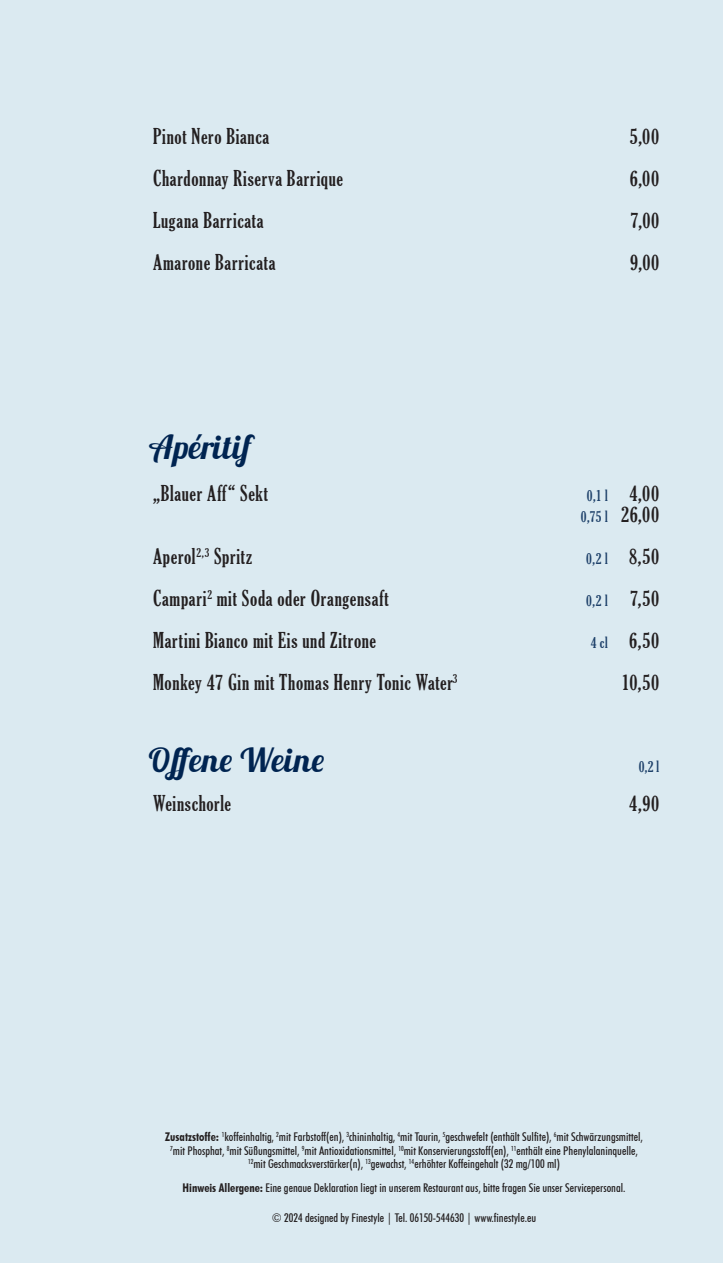
<style>
.page{position:relative;width:723px;height:1263px;background:#dbeaf1}
.page>*{position:absolute;margin:0;border:0;box-sizing:border-box;transform-origin:0 0}
.t1{font:33px "Lobster 1.3";letter-spacing:.02em;color:#002451}
.t2{font:extra-condensed 21px "Gloucester";letter-spacing:.035em;color:#231f20}
.t3{font:extra-condensed 15px/21px "Gloucester";color:#1e416a;text-align:center}
.t4{font:500 condensed 12px/13.5px "Futura BT";color:#231f20;text-align:center}
.s1{font-size:21px;color:#231f20}
.s2{font-size:15px;color:#1e416a}
.s3{font-weight:700}
</style>
<div class="page">
<h2 class="t2" style="left:153px;top:124px;width:118px">Pinot Nero Bianca</h2>
<h2 class="t2" style="left:630px;top:124px;width:31px">5,00</h2>
<h2 class="t2" style="left:153px;top:166px;width:191px">Chardonnay Riserva Barrique</h2>
<h2 class="t2" style="left:630px;top:166px;width:31px">6,00</h2>
<h2 class="t2" style="left:153px;top:208px;width:112px">Lugana Barricata</h2>
<h2 class="t2" style="left:630px;top:208px;width:30px">7,00</h2>
<h2 class="t2" style="left:153px;top:250px;width:124px">Amarone Barricata</h2>
<h2 class="t2" style="left:630px;top:250px;width:31px">9,00</h2>
<h1 class="t1" style="left:149px;top:426px;width:104px">Apéritif</h1>
<h2 class="t2" style="left:153px;top:481px;width:116px">„Blauer Aff“ Sekt</h2>
<p class="t3" style="left:581px;top:485px;width:80px">0,1 l <span class="s1">4,00<br></span>0,75 l <span class="s1">26,00</span></p>
<h2 class="t2" style="left:153px;top:544px;width:100px">Aperol<sup>2,3</sup> Spritz</h2>
<p class="t3" style="left:586px;top:548px;width:74px">0,2 l <span class="s1">8,50</span></p>
<h2 class="t2" style="left:153px;top:586px;width:237px">Campari<sup>2</sup> mit Soda oder Orangensaft</h2>
<p class="t3" style="left:586px;top:590px;width:74px">0,2 l <span class="s1">7,50</span></p>
<h2 class="t2" style="left:153px;top:628px;width:225px">Martini Bianco mit Eis und Zitrone</h2>
<h2 class="t2" style="left:591px;top:628px;width:70px"><span class="s2">4 cl</span> 6,50</h2>
<h2 class="t2" style="left:153px;top:670px;width:306px">Monkey 47 Gin mit Thomas Henry Tonic Water<sup>3</sup></h2>
<h2 class="t2" style="left:621px;top:670px;width:39px">10,50</h2>
<h1 class="t1" style="left:149px;top:739px;width:177px">Offene Weine</h1>
<p class="t3" style="left:639px;top:756px;width:22px">0,2 l</p>
<h2 class="t2" style="left:153px;top:791px;width:80px">Weinschorle</h2>
<h2 class="t2" style="left:629px;top:791px;width:31px">4,90</h2>
<p class="t4" style="left:165px;top:1130px;width:479px"><span class="s3">Zusatzstoffe:</span> <sup>1</sup>koffeinhaltig, <sup>2</sup>mit Farbstoff(en), <sup>3</sup>chininhaltig, <sup>4</sup>mit Taurin, <sup>5</sup>geschwefelt (enthält Sulfite), <sup>6</sup>mit Schwärzungsmittel,<br><sup>7</sup>mit Phosphat, <sup>8</sup>mit Süßungsmittel, <sup>9</sup>mit Antioxidationsmittel, <sup>10</sup>mit Konservierungsstoff(en), <sup>11</sup>enthält eine Phenylalaninquelle,<br><sup>12</sup>mit Geschmacksverstärker(n), <sup>13</sup>gewachst, <sup>14</sup>erhöhter Koffeingehalt (32 mg/100 ml)</p>
<p class="t4" style="left:183px;top:1181px;width:444px"><span class="s3">Hinweis Allergene:</span> Eine genaue Deklaration liegt in unserem Restaurant aus, bitte fragen Sie unser Servicepersonal.</p>
<p class="t4" style="left:272px;top:1211px;width:266px">© 2024 designed by Finestyle | Tel. 06150-544630 | www.finestyle.eu</p>
</div>
